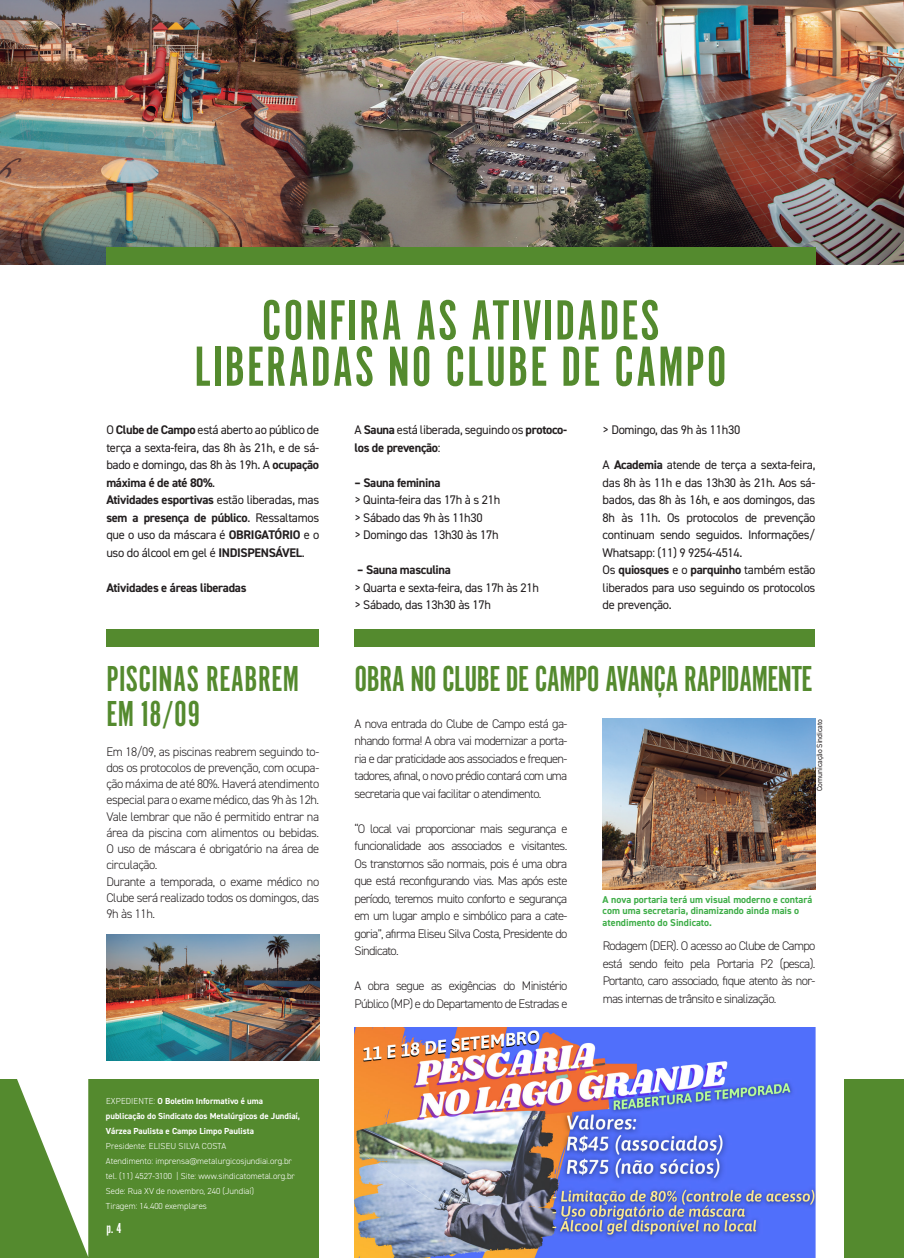
<style>
.page{position:relative;width:904px;height:1258px;background:#fff}
.page>*{position:absolute;margin:0;border:0;box-sizing:border-box;transform-origin:0 0}
.Corpo_1{font:58.75px "Alternate Got No 1 D";letter-spacing:.03em;color:#548a2e}
.Corpo_1-2{font:37.5px "Alternate Got No 1 D";letter-spacing:-.015em;color:#548a2e}
.Corpo_1-3{font:37.5px "Alternate Got No 1 D";letter-spacing:.01em;color:#548a2e}
.t1{font:15px "Alternate Got No 1 D";color:#fff}
.Corpo_1-4{font:300 12.5px/17.5px "DIN2014";letter-spacing:-.05em;color:#231f20;text-align:justify}
.Corpo_1-5{font:12.5px/17.5px "DIN2014";letter-spacing:-.025em;color:#231f20;text-align:justify}
.Corpo_1-6{font:700 12.5px/17.5px "DIN2014";letter-spacing:-.025em;color:#231f20}
.Corpo_1-7{font:700 10px/11.2px "DIN2014";color:#40ae49}
.texto{font:300 8.75px "DIN2014";color:#fff}
.texto-2{font:700 8.75px/15px "DIN2014";color:#fff}
.Corpo_1-8{font:7.5px "DIN2014";color:#231f20}
.s1{font-weight:700}
.s2{font-weight:400}
.s3{font-weight:300}
</style>
<div class="page">
<img style="left:0;top:0;width:904px;height:265px">
<div style="left:0;top:1080px;width:319px;height:178px;background:#548a2e"></div>
<div style="left:844px;top:1080px;width:60px;height:178px;background:#548a2e"></div>
<div style="left:106px;top:247px;width:709px;height:18px;background:#548a2e"></div>
<svg style="left:0;top:1079px;width:88px;height:177px"></svg>
<div style="left:354px;top:629px;width:461px;height:18px;background:#548a2e"></div>
<div style="left:106px;top:629px;width:213px;height:18px;background:#548a2e"></div>
<img style="left:602px;top:719px;width:213px;height:170px">
<img style="left:106px;top:934px;width:213px;height:126px">
<img style="left:354px;top:1028px;width:461px;height:230px">
<p class="Corpo_1" style="left:261px;top:291px;width:399px">CONFIRA AS ATIVIDADES</p>
<p class="Corpo_1" style="left:194px;top:337px;width:533px">LIBERADAS NO CLUBE DE CAMPO</p>
<p class="Corpo_1-5" style="left:106px;top:421px;width:214px">O <span class="s1">Clube de Campo</span> está aberto ao público de terça a sexta-feira, das 8h às 21h, e de sá&shy;bado e domingo, das 8h às 19h. A <span class="s1">ocupação máxima é de até 80%</span>.</p>
<p class="Corpo_1-5" style="left:106px;top:491px;width:214px"><span class="s1">Atividades esportivas</span> estão liberadas, mas <span class="s1">sem a presença de público</span>. Ressaltamos que o uso da máscara é <span class="s1">OBRIGATÓRIO</span> e o uso do álcool em gel é <span class="s1">INDISPENSÁVEL</span>.</p>
<p class="Corpo_1-6" style="left:106px;top:578px;width:142px">Atividades e áreas liberadas</p>
<p class="Corpo_1-6" style="left:354px;top:421px;width:214px"><span class="s2">A</span> Sauna <span class="s2">está liberada, seguindo os</span> protoco&shy;los de prevenção<span class="s2">:</span></p>
<p class="Corpo_1-6" style="left:354px;top:473px;width:87px">– Sauna feminina</p>
<p class="Corpo_1-5" style="left:354px;top:491px;width:147px">&gt; Quinta-feira das 17h à s 21h</p>
<p class="Corpo_1-5" style="left:354px;top:508px;width:130px">&gt; Sábado das 9h às 11h30</p>
<p class="Corpo_1-5" style="left:354px;top:526px;width:146px">&gt; Domingo das 13h30 às 17h</p>
<p class="Corpo_1-6" style="left:357px;top:561px;width:95px">– Sauna masculina</p>
<p class="Corpo_1-5" style="left:354px;top:578px;width:186px">&gt; Quarta e sexta-feira, das 17h às 21h</p>
<p class="Corpo_1-5" style="left:354px;top:596px;width:138px">&gt; Sábado, das 13h30 às 17h</p>
<p class="Corpo_1-5" style="left:602px;top:421px;width:139px">&gt; Domingo, das 9h às 11h30</p>
<p class="Corpo_1-5" style="left:602px;top:456px;width:214px">A <span class="s1">Academia</span> atende de terça a sexta-feira, das 8h às 11h e das 13h30 às 21h. Aos sá&shy;bados, das 8h às 16h, e aos domingos, das 8h às 11h. Os protocolos de prevenção continuam sendo seguidos. Informações/ Whatsapp: (11) 9 9254-4514.</p>
<p class="Corpo_1-5" style="left:602px;top:561px;width:214px">Os <span class="s1">quiosques</span> e o <span class="s1">parquinho</span> também estão liberados para uso seguindo os protocolos de prevenção.</p>
<p class="Corpo_1-3" style="left:106px;top:660px;width:194px">PISCINAS REABREM</p>
<p class="Corpo_1-2" style="left:354px;top:660px;width:459px">OBRA NO CLUBE DE CAMPO AVANÇA RAPIDAMENTE</p>
<p class="Corpo_1-2" style="left:106px;top:695px;width:95px">EM 18/09</p>
<p class="Corpo_1-4" style="left:106px;top:743px;width:214px;line-height:16.2px">Em 18/09, as piscinas reabrem seguindo to&shy;dos os protocolos de prevenção, com ocupa&shy;ção máxima de até 80%. Haverá atendimento especial para o exame médico, das 9h às 12h.</p>
<p class="Corpo_1-4" style="left:106px;top:808px;width:214px;line-height:16.2px">Vale lembrar que não é permitido entrar na área da piscina com alimentos ou bebidas.<br>O uso de máscara é obrigatório na área de circulação.</p>
<p class="Corpo_1-4" style="left:106px;top:873px;width:214px;line-height:16.2px">Durante a temporada, o exame médico no Clube será realizado todos os domingos, das 9h às 11h.</p>
<p class="Corpo_1-4" style="left:354px;top:715px;width:214px">A nova entrada do Clube de Campo está ga&shy;nhando forma! A obra vai modernizar a porta&shy;ria e dar praticidade aos associados e frequen&shy;tadores, afinal, o novo prédio contará com uma secretaria que vai facilitar o atendimento.</p>
<p class="Corpo_1-4" style="left:354px;top:820px;width:214px">“O local vai proporcionar mais segurança e funcionalidade aos associados e visitantes.<br>Os transtornos são normais, pois é uma obra que está reconfigurando vias. Mas após este período, teremos muito conforto e segurança em um lugar amplo e simbólico para a cate&shy;goria”, afirma Eliseu Silva Costa, Presidente do Sindicato.</p>
<p class="Corpo_1-4" style="left:354px;top:977px;width:214px">A obra segue as exigências do Ministério<br>Público (MP) e do Departamento de Estradas e</p>
<p class="Corpo_1-8" style="left:814px;top:791px;width:73px;rotate:-90deg">Comunicação Sindicato</p>
<p class="Corpo_1-7" style="left:602px;top:894px;width:211px">A nova portaria terá um visual moderno e contará com uma secretaria, dinamizando ainda mais o atendimento do Sindicato.</p>
<p class="Corpo_1-4" style="left:602px;top:937px;width:214px">Rodagem (DER). O acesso ao Clube de Campo está sendo feito pela Portaria P2 (pesca).<br>Portanto, caro associado, fique atento às nor&shy;mas internas de trânsito e sinalização.</p>
<p class="texto-2" style="left:106px;top:1094px;width:196px"><span class="s3">EXPEDIENTE:</span> O Boletim Informativo é uma publicação do Sindicato dos Metalúrgicos de Jundiaí,<br>Várzea Paulista e Campo Limpo Paulista</p>
<p class="texto" style="left:106px;top:1141px;width:122px">Presidente: ELISEU SILVA COSTA</p>
<p class="texto" style="left:106px;top:1156px;width:187px">Atendimento: imprensa@metalurgicosjundiai.org.br</p>
<p class="texto" style="left:106px;top:1171px;width:190px">tel. (11) 4527-3100 | Site: www.sindicatometal.org.br</p>
<p class="texto" style="left:106px;top:1186px;width:150px">Sede: Rua XV de novembro, 240 (Jundiaí)</p>
<p class="texto" style="left:106px;top:1201px;width:102px">Tiragem: 14.400 exemplares</p>
<p class="t1" style="left:106px;top:1220px;width:17px">p. 4</p>
</div>
